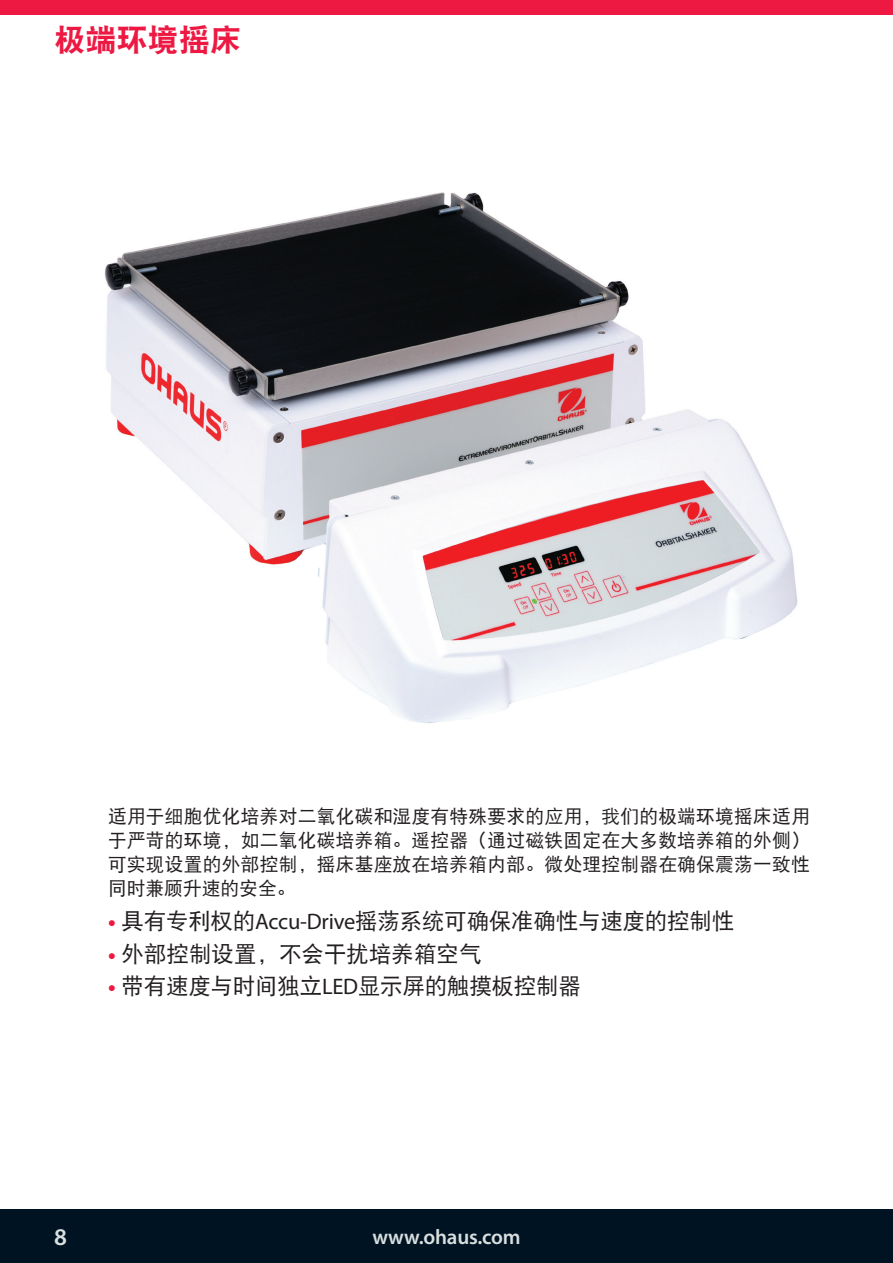
<style>
.page{position:relative;width:893px;height:1263px;background:#fff}
.page>*{position:absolute;margin:0;border:0;box-sizing:border-box;transform-origin:0 0}
.Family_Overview_Page{font:31.5px "DFP Hei W9";letter-spacing:-.01em;color:#ed1943}
.t1{font:600 24px "Myriad Pro";color:#d9dfdf}
.t2{font:22.5px "DFP Hei W5";letter-spacing:-.01em;color:#231f20}
.t3{font:600 21px "Myriad Pro";letter-spacing:-.01em;color:#d9dfdf}
.Family_Body_Copy{font:18.75px/24px "DFP Hei W5";letter-spacing:.01em;color:#231f20;text-align:justify}
.s1{font-family:"Myriad Pro";font-weight:700;color:#ed1943}
.s2{font-family:"Myriad Pro"}
</style>
<div class="page">
<div style="left:0;top:0;width:893px;height:15px;background:#ed1943"></div>
<div style="left:0;top:1209px;width:893px;height:54px;background:#001322"></div>
<img style="left:105px;top:192px;width:693px;height:531px">
<p class="Family_Overview_Page" style="left:54px;top:23px;width:189px">极端环境摇床</p>
<p class="Family_Body_Copy" style="left:108px;top:804px;width:703px">适用于细胞优化培养对二氧化碳和湿度有特殊要求的应用，我们的极端环境摇床适用于严苛的环境，如二氧化碳培养箱。遥控器（通过磁铁固定在大多数培养箱的外侧）可实现设置的外部控制，摇床基座放在培养箱内部。微处理控制器在确保震荡一致性同时兼顾升速的安全。</p>
<p class="t2" style="left:108px;top:909px;width:628px"><span class="s1">•</span> 具有专利权的<span class="s2">Accu-Drive</span>摇荡系统可确保准确性与速度的控制性</p>
<p class="t2" style="left:108px;top:941px;width:375px"><span class="s1">•</span> 外部控制设置，不会干扰培养箱空气</p>
<p class="t2" style="left:108px;top:974px;width:474px"><span class="s1">•</span> 带有速度与时间独立<span class="s2">LED</span>显示屏的触摸板控制器</p>
<p class="t1" style="left:54px;top:1222px;width:14px">8</p>
<p class="t3" style="left:372px;top:1223px;width:150px">www.ohaus.com</p>
</div>
